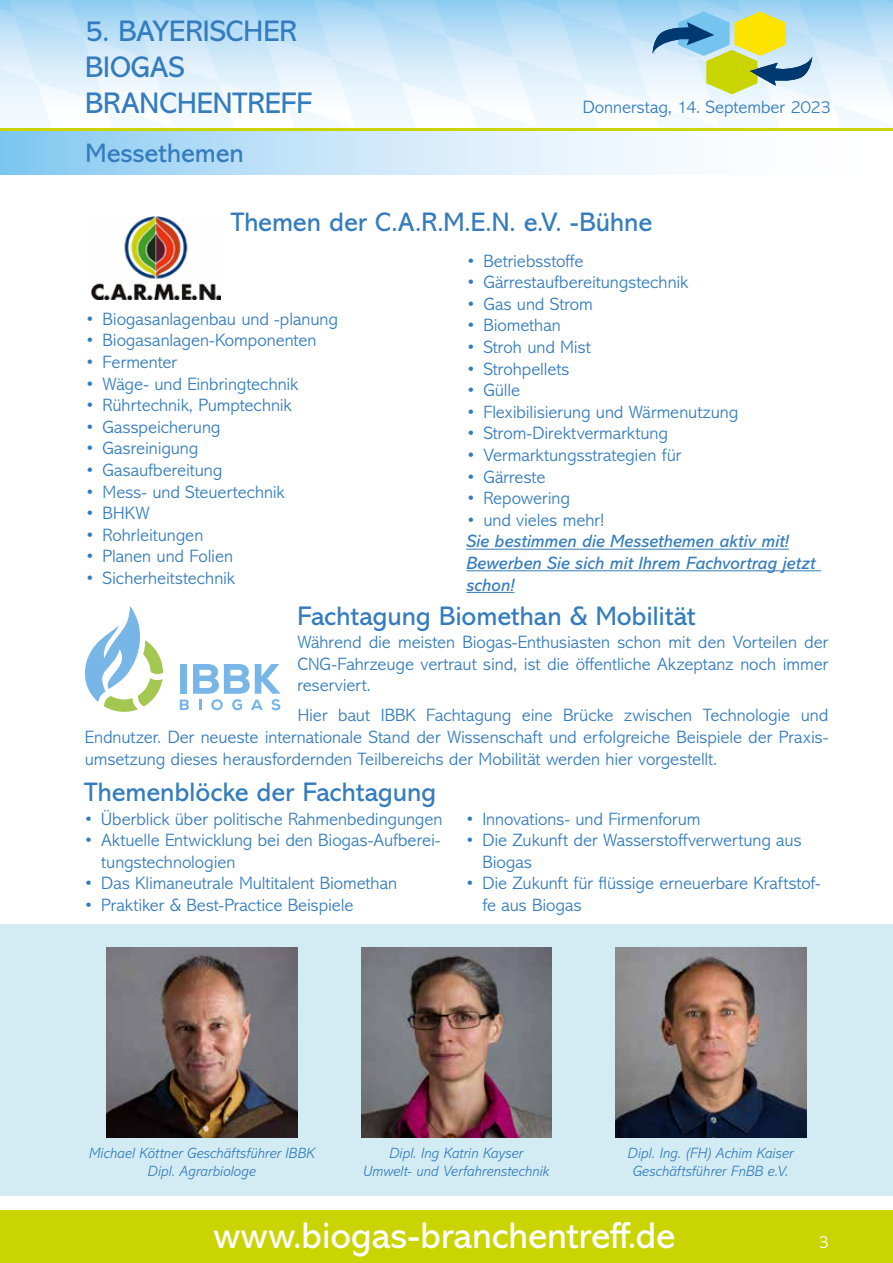
<style>
.page{position:relative;width:893px;height:1263px;background:#fff}
.page>*{position:absolute;margin:0;border:0;box-sizing:border-box;transform-origin:0 0}
.t1{font:37.5px "Abadi MT Pro";letter-spacing:-.005em;color:#fff}
.t2{font:30px/36px "Abadi MT Pro";letter-spacing:.005em;color:#347cbd}
.t3{font:27px "Abadi MT Pro";letter-spacing:-.005em;color:#347cbd}
.t4{font:300 18px/21.6px "Abadi MT Pro";letter-spacing:-.005em;color:#347cbd}
.t5{font:italic 18px/21.6px "Abadi MT Pro";color:#347cbd}
.t6{font:300 18px "Abadi MT Pro";color:#fff}
.t7{font:italic 300 15px/18px "Abadi MT Pro";letter-spacing:.005em;color:#347cbd;text-align:center}
</style>
<div class="page">
<div style="left:0;top:1210px;width:893px;height:53px;background:#c9d400"></div>
<svg style="left:0;top:128px;width:893px;height:4px;background:#cbd93e"></svg>
<svg style="left:0;top:132px;width:685px;height:42px;background:#c4e4f8"></svg>
<svg style="left:0;top:0;width:893px;height:128px"></svg>
<svg style="left:652px;top:12px;width:160px;height:82px;background:#b6cfa9"></svg>
<hr style="left:466px;top:549px;width:323px;height:1px;background:#347cbd">
<hr style="left:466px;top:570px;width:355px;height:1px;background:#347cbd">
<hr style="left:466px;top:592px;width:48px;height:1px;background:#347cbd">
<img style="left:91px;top:216px;width:129px;height:84px">
<div style="left:0;top:925px;width:893px;height:271px;background:#d3ecf4"></div>
<svg style="left:180px;top:664px;width:100px;height:46px"></svg>
<svg style="left:85px;top:606px;width:78px;height:106px"></svg>
<img style="left:107px;top:947px;width:190px;height:191px">
<img style="left:361px;top:947px;width:191px;height:191px">
<img style="left:615px;top:947px;width:191px;height:191px">
<h2 class="t2" style="left:85px;top:13px;width:229px">5. BAYERISCHER<br>BIOGAS<br>BRANCHENTREFF</h2>
<h3 class="t3" style="left:86px;top:138px;width:160px">Messethemen</h3>
<p class="t4" style="left:583px;top:96px;width:250px">Donnerstag, 14. September 2023</p>
<h3 class="t3" style="left:231px;top:207px;width:423px">Themen der C.A.R.M.E.N. e.V. -Bühne</h3>
<p class="t4" style="left:86px;top:308px;width:254px">• Biogasanlagenbau und -planung</p>
<p class="t4" style="left:86px;top:330px;width:232px">• Biogasanlagen-Komponenten</p>
<p class="t4" style="left:86px;top:352px;width:93px">• Fermenter</p>
<p class="t4" style="left:86px;top:373px;width:214px">• Wäge- und Einbringtechnik</p>
<p class="t4" style="left:86px;top:395px;width:208px">• Rührtechnik, Pumptechnik</p>
<p class="t4" style="left:86px;top:416px;width:136px">• Gasspeicherung</p>
<p class="t4" style="left:86px;top:438px;width:114px">• Gasreinigung</p>
<p class="t4" style="left:86px;top:460px;width:138px">• Gasaufbereitung</p>
<p class="t4" style="left:86px;top:481px;width:201px">• Mess- und Steuertechnik</p>
<p class="t4" style="left:86px;top:503px;width:66px">• BHKW</p>
<p class="t4" style="left:86px;top:524px;width:119px">• Rohrleitungen</p>
<p class="t4" style="left:86px;top:546px;width:149px">• Planen und Folien</p>
<p class="t4" style="left:86px;top:568px;width:151px">• Sicherheitstechnik</p>
<p class="t4" style="left:466px;top:250px;width:119px">• Betriebsstoffe</p>
<p class="t4" style="left:466px;top:272px;width:223px">• Gärrestaufbereitungstechnik</p>
<p class="t4" style="left:466px;top:293px;width:128px">• Gas und Strom</p>
<p class="t4" style="left:466px;top:315px;width:96px">• Biomethan</p>
<p class="t4" style="left:466px;top:336px;width:126px">• Stroh und Mist</p>
<p class="t4" style="left:466px;top:358px;width:105px">• Strohpellets</p>
<p class="t4" style="left:466px;top:380px;width:55px">• Gülle</p>
<p class="t4" style="left:466px;top:401px;width:273px">• Flexibilisierung und Wärmenutzung</p>
<p class="t4" style="left:466px;top:423px;width:203px">• Strom-Direktvermarktung</p>
<p class="t4" style="left:466px;top:444px;width:217px">• Vermarktungsstrategien für</p>
<p class="t4" style="left:466px;top:466px;width:80px">• Gärreste</p>
<p class="t4" style="left:466px;top:488px;width:105px">• Repowering</p>
<p class="t4" style="left:466px;top:509px;width:139px">• und vieles mehr!</p>
<p class="t5" style="left:466px;top:531px;width:351px">Sie bestimmen die Messethemen aktiv mit!<br>Bewerben Sie sich mit Ihrem Fachvortrag jetzt schon!</p>
<h3 class="t3" style="left:297px;top:601px;width:400px">Fachtagung Biomethan &amp; Mobilität</h3>
<p class="t4" style="left:297px;top:631px;width:533px;text-align:justify">Während die meisten Biogas-Enthusiasten schon mit den Vorteilen der CNG-Fahrzeuge vertraut sind, ist die öffentliche Akzeptanz noch immer reserviert.</p>
<p class="t4" style="left:85px;top:705px;width:745px;text-align:justify;text-indent:212px">Hier baut IBBK Fachtagung eine Brücke zwischen Technologie und Endnutzer. Der neueste internationale Stand der Wissenschaft und erfolgreiche Beispiele der Praxis&shy;umsetzung dieses herausfordernden Teilbereichs der Mobilität werden hier vorgestellt.</p>
<h3 class="t3" style="left:84px;top:777px;width:354px">Themenblöcke der Fachtagung</h3>
<p class="t4" style="left:84px;top:808px;width:360px">• Überblick über politische Rahmenbedingungen</p>
<p class="t4" style="left:101px;top:830px;width:341px;text-indent:-17px">• Aktuelle Entwicklung bei den Biogas-Aufberei&shy;tungstechnologien</p>
<p class="t4" style="left:84px;top:873px;width:314px">• Das Klimaneutrale Multitalent Biomethan</p>
<p class="t4" style="left:84px;top:894px;width:271px">• Praktiker &amp; Best-Practice Beispiele</p>
<p class="t4" style="left:465px;top:808px;width:237px">• Innovations- und Firmenforum</p>
<p class="t4" style="left:482px;top:830px;width:321px;text-indent:-17px">• Die Zukunft der Wasserstoffverwertung aus<br>Biogas</p>
<p class="t4" style="left:482px;top:873px;width:340px;text-indent:-17px">• Die Zukunft für flüssige erneuerbare Kraftstof&shy;fe aus Biogas</p>
<p class="t7" style="left:89px;top:1144px;width:227px">Michael Köttner Geschäftsführer IBBK<br>Dipl. Agrarbiologe</p>
<p class="t7" style="left:363px;top:1144px;width:188px">Dipl. Ing Katrin Kayser<br>Umwelt- und Verfahrenstechnik</p>
<p class="t7" style="left:628px;top:1144px;width:167px">Dipl. Ing. (FH) Achim Kaiser<br>Geschäftsführer FnBB e.V.</p>
<h1 class="t1" style="left:214px;top:1215px;width:463px">www.biogas-branchentreff.de</h1>
<p class="t6" style="left:818px;top:1232px;width:12px">3</p>
</div>
